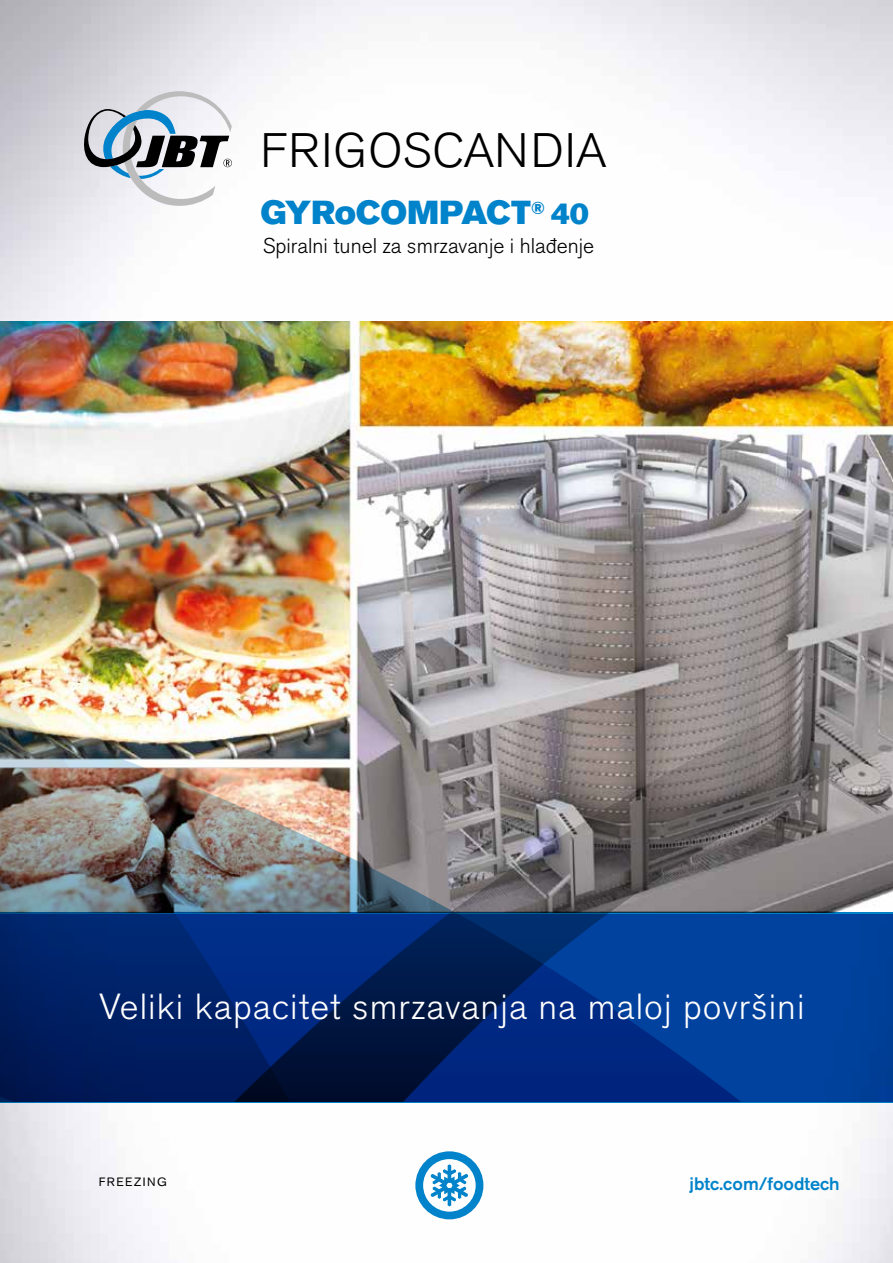
<style>
.page{position:relative;width:893px;height:1263px;background:#fff}
.page>*{position:absolute;margin:0;border:0;box-sizing:border-box;transform-origin:0 0}
.t1{font:300 48px "Akzidenz Grotesk Pro";letter-spacing:.02em;color:#000}
.t2{font:300 36px "Akzidenz Grotesk Pro";letter-spacing:.03em;color:#fff}
.t3{font:33px "Akzidenz Grotesk Pro Super";letter-spacing:-.005em;color:#0083ca}
.t4{font:300 21.15px "Akzidenz Grotesk Pro";color:#000}
.t5{font:500 18px "Akzidenz Grotesk Pro";color:#0083ca}
.t6{font:12px "Akzidenz Grotesk Pro";letter-spacing:.13em;color:#000}
.s1{font-size:29.7px}
</style>
<div class="page">
<img style="left:0;top:321px;width:893px;height:288px">
<svg style="left:459px;top:609px;width:434px;height:25px;background:#a09a99"></svg>
<img style="left:0;top:576px;width:459px;height:58px">
<img style="left:0;top:634px;width:893px;height:278px">
<svg style="left:0;top:912px;width:893px;height:189px;background:#002b77"></svg>
<svg style="left:84px;top:91px;width:148px;height:115px"></svg>
<svg style="left:415px;top:1151px;width:68px;height:68px"></svg>
<h1 class="t1" style="left:261px;top:119px;width:348px">FRIGOSCANDIA</h1>
<p class="t3" style="left:261px;top:191px;width:330px">GYRoCOMPACT<sup>®</sup> <span class="s1">40</span></p>
<p class="t4" style="left:263px;top:232px;width:333px">Spiralni tunel za smrzavanje i hlađenje</p>
<p class="t2" style="left:99px;top:983px;width:707px">Veliki kapacitet smrzavanja na maloj površini</p>
<p class="t6" style="left:99px;top:1174px;width:69px">FREEZING</p>
<p class="t5" style="left:690px;top:1172px;width:152px">jbtc.com/foodtech</p>
</div>
